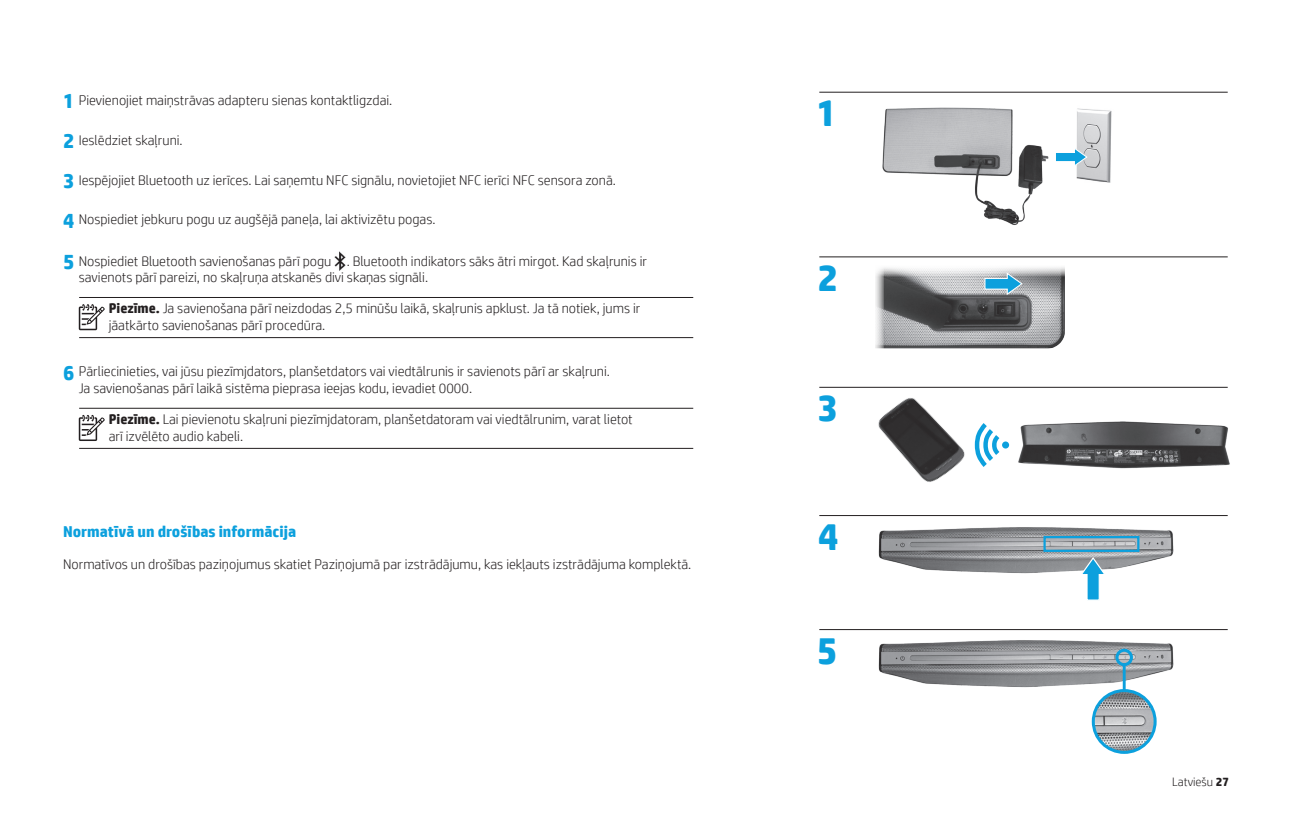
<style>
.page{position:relative;width:1292px;height:819px;background:#fff}
.page>*{position:absolute;margin:0;border:0;box-sizing:border-box;transform-origin:0 0}
.t1{font:700 38.32px "HP Simplified";color:#0ca0dd}
._1_text_title__no_DC{font:700 15.75px "HP Simplified";color:#0ca0dd}
.STEPS{font:300 14px/16.8px "HP Simplified";color:#231f20}
.note{font:300 14px/16.8px "HP Simplified";color:#231f20}
.TS_2ND_PARA{font:300 14px "HP Simplified";color:#231f20}
._1_text_title{font:300 14px "HP Simplified";color:#231f20}
.figure_titles{font:300 12.25px "HP Simplified";color:#231f20}
.s1{font-weight:700;font-size:21px;color:#0ca0dd}
.s2{font-weight:700}
</style>
<div class="page">
<hr style="left:79px;top:297px;width:614px;height:1px;background:#231f20">
<hr style="left:79px;top:337px;width:614px;height:1px;background:#231f20">
<hr style="left:79px;top:408px;width:614px;height:1px;background:#231f20">
<hr style="left:79px;top:448px;width:614px;height:1px;background:#231f20">
<img style="left:335px;top:251px;width:11px;height:19px">
<svg style="left:79px;top:304px;width:26px;height:26px"></svg>
<svg style="left:79px;top:415px;width:26px;height:26px"></svg>
<img style="left:884px;top:276px;width:180px;height:72px">
<svg style="left:845px;top:256px;width:267px;height:20px"></svg>
<svg style="left:855px;top:256px;width:29px;height:93px"></svg>
<img style="left:1076px;top:108px;width:36px;height:75px">
<hr style="left:819px;top:257px;width:408px;height:1px;background:#231f20">
<hr style="left:819px;top:387px;width:408px;height:1px;background:#231f20">
<hr style="left:819px;top:515px;width:408px;height:1px;background:#231f20">
<hr style="left:819px;top:92px;width:408px;height:1px;background:#231f20">
<hr style="left:819px;top:629px;width:408px;height:1px;background:#231f20">
<img style="left:1018px;top:421px;width:212px;height:48px">
<img style="left:882px;top:107px;width:167px;height:118px">
<svg style="left:984px;top:271px;width:39px;height:25px"></svg>
<img style="left:878px;top:527px;width:295px;height:47px">
<svg style="left:1056px;top:147px;width:32px;height:21px"></svg>
<div style="left:1043px;top:536px;width:96px;height:16px;border:2px solid #0ca0dd"></div>
<img style="left:878px;top:640px;width:295px;height:48px">
<img style="left:1093px;top:691px;width:62px;height:61px;border-radius:31px">
<div style="left:1091px;top:689px;width:65px;height:65px;border:3px solid #0ca0dd;border-radius:50%"></div>
<div style="left:1115px;top:649px;width:18px;height:17px;border:3px solid #0ca0dd;border-radius:50%"></div>
<hr style="left:1122px;top:665px;width:3px;height:26px;background:#0ca0dd">
<svg style="left:1079px;top:556px;width:27px;height:44px"></svg>
<img style="left:866px;top:386px;width:149px;height:96px">
<svg style="left:974px;top:423px;width:25px;height:44px"></svg>
<div style="left:1002px;top:441px;width:7px;height:8px;background:#0ca0dd;border-radius:50%"></div>
<p class="_1_text_title" style="left:63px;top:92px;width:331px"><span class="s1">1</span> Pievienojiet maiņstrāvas adapteru sienas kontaktligzdai.</p>
<p class="STEPS" style="left:63px;top:131px;width:121px"><span class="s1">2</span> Ieslēdziet skaļruni.</p>
<p class="STEPS" style="left:63px;top:171px;width:554px"><span class="s1">3</span> Iespējojiet Bluetooth uz ierīces. Lai saņemtu NFC signālu, novietojiet NFC ierīci NFC sensora zonā.</p>
<p class="STEPS" style="left:63px;top:211px;width:374px"><span class="s1">4</span> Nospiediet jebkuru pogu uz augšējā paneļa, lai aktivizētu pogas.</p>
<p class="STEPS" style="left:79px;top:252px;width:570px;text-indent:-16px"><span class="s1">5</span> Nospiediet Bluetooth savienošanas pārī pogu . Bluetooth indikators sāks ātri mirgot. Kad skaļrunis ir savienots pārī pareizi, no skaļruņa atskanēs divi skaņas signāli.</p>
<p class="note" style="left:109px;top:300px;width:533px"><span class="s2">Piezīme.</span> Ja savienošana pārī neizdodas 2,5 minūšu laikā, skaļrunis apklust. Ja tā notiek, jums ir jāatkārto savienošanas pārī procedūra.</p>
<p class="STEPS" style="left:79px;top:363px;width:532px;text-indent:-16px"><span class="s1">6</span> Pārliecinieties, vai jūsu piezīmjdators, planšetdators vai viedtālrunis ir savienots pārī ar skaļruni.<br>Ja savienošanas pārī laikā sistēma pieprasa ieejas kodu, ievadiet 0000.</p>
<p class="note" style="left:109px;top:411px;width:525px"><span class="s2">Piezīme.</span> Lai pievienotu skaļruni piezīmjdatoram, planšetdatoram vai viedtālrunim, varat lietot arī izvēlēto audio kabeli.</p>
<p class="_1_text_title__no_DC" style="left:63px;top:522px;width:235px">Normatīvā un drošības informācija</p>
<p class="TS_2ND_PARA" style="left:63px;top:557px;width:630px">Normatīvos un drošības paziņojumus skatiet Paziņojumā par izstrādājumu, kas iekļauts izstrādājuma komplektā.</p>
<h1 class="t1" style="left:816px;top:90px;width:22px">1</h1>
<h1 class="t1" style="left:817px;top:255px;width:22px">2</h1>
<h1 class="t1" style="left:817px;top:386px;width:22px">3</h1>
<h1 class="t1" style="left:818px;top:514px;width:22px">4</h1>
<h1 class="t1" style="left:817px;top:628px;width:22px">5</h1>
<p class="figure_titles" style="left:1172px;top:775px;width:58px">Latviešu <span class="s2">27</span></p>
</div>
